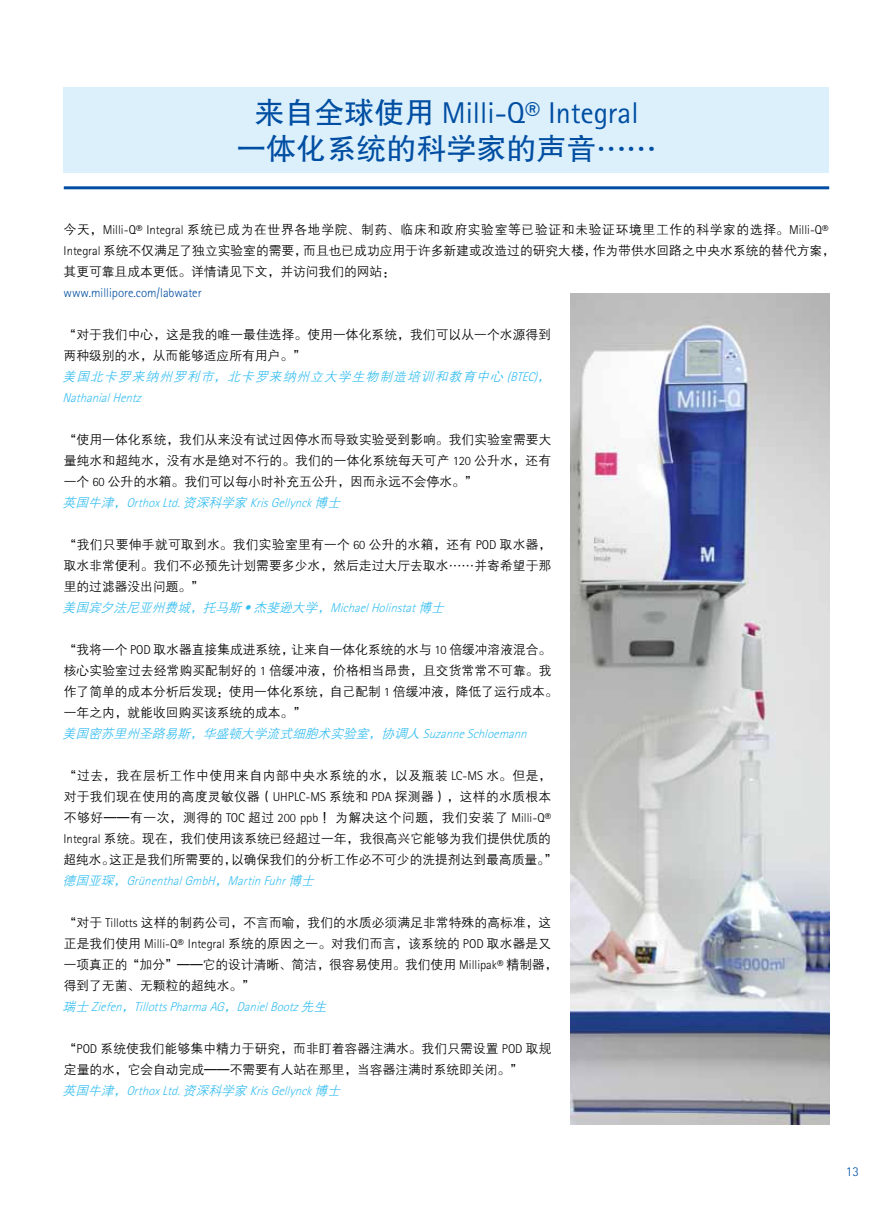
<style>
.page{position:relative;width:893px;height:1212px;background:#fff}
.page>*{position:absolute;margin:0;border:0;box-sizing:border-box;transform-origin:0 0}
.t1{font:30px "Merck Sans Serif Pro";color:#004ea2}
.t2{font:30px "FZHTJW GB1 0";color:#004ea2}
.t3{font:300 13.5px "Merck Sans Serif Pro";color:#004ea2}
.t4{font:12.75px/21px "FZZDXJW GB1 0";letter-spacing:.005em;color:#000}
.t5{font:12.75px/21px "FZZDXJW GB1 0";letter-spacing:.03em;color:#000}
.t6{font:italic 300 12.75px "Merck Sans Serif Pro";color:#37bef0}
.t7{font:300 12.75px "Merck Sans Serif Pro";color:#004ea2}
.s1{font-family:"FZHTJW GB1 0"}
.s2{font-family:"Merck Sans Serif Pro";font-weight:300}
.s3{font-style:italic;color:#37bef0}
.s4{font-family:"Merck Sans Serif Pro";font-weight:300;font-style:italic;color:#37bef0}
.s5{font-family:"FZZDXJW GB1 0";font-weight:400}
</style>
<div class="page">
<hr style="left:64px;top:186px;width:765px;height:3px;background:#004ea2">
<div style="left:64px;top:87px;width:765px;height:85px;background:#dcf0fc"></div>
<img style="left:570px;top:293px;width:259px;height:831px">
<h1 class="t1" style="left:254px;top:95px;width:386px"><span class="s1">来自全球使用</span> Milli-Q® Integral</h1>
<h1 class="t2" style="left:236px;top:132px;width:421px">一体化系统的科学家的声音……</h1>
<p class="t4" style="left:64px;top:219px;width:773px">今天，<span class="s2">Milli-Q® Integral</span> 系统已成为在世界各地学院、制药、临床和政府实验室等已验证和未验证环境里工作的科学家的选择。<span class="s2">Milli-Q®<br>Integral</span> 系统不仅满足了独立实验室的需要，而且也已成功应用于许多新建或改造过的研究大楼，作为带供水回路之中央水系统的替代方案，其更可靠且成本更低。详情请见下文，并访问我们的网站：</p>
<p class="t7" style="left:64px;top:285px;width:140px">www.millipore.com/labwater</p>
<p class="t4" style="left:63px;top:324px;width:493px">“对于我们中心，这是我的唯一最佳选择。使用一体化系统，我们可以从一个水源得到两种级别的水，从而能够适应所有用户。”<br><span class="s3">美国北卡罗来纳州罗利市，北卡罗来纳州立大学生物制造培训和教育中心</span> <span class="s4">(BTEC)</span><span class="s3">，</span></p>
<p class="t6" style="left:62px;top:390px;width:84px">Nathanial Hentz</p>
<p class="t4" style="left:64px;top:429px;width:489px;text-align:justify">“使用一体化系统，我们从来没有试过因停水而导致实验受到影响。我们实验室需要大量纯水和超纯水，没有水是绝对不行的。我们的一体化系统每天可产 <span class="s2">120</span> 公升水，还有一个 <span class="s2">60</span> 公升的水箱。我们可以每小时补充五公升，因而永远不会停水。”</p>
<p class="t6" style="left:63px;top:495px;width:283px"><span class="s5">英国牛津，</span>Orthox Ltd. <span class="s5">资深科学家</span> Kris Gellynck <span class="s5">博士</span></p>
<p class="t4" style="left:63px;top:534px;width:490px">“我们只要伸手就可取到水。我们实验室里有一个 <span class="s2">60</span> 公升的水箱，还有 <span class="s2">POD</span> 取水器，取水非常便利。我们不必预先计划需要多少水，然后走过大厅去取水……并寄希望于那里的过滤器没出问题。”<br><span class="s3">美国宾夕法尼亚州费城，托马斯</span> <span class="s4">•</span> <span class="s3">杰斐逊大学，</span><span class="s4">Michael Holinstat</span> <span class="s3">博士</span></p>
<p class="t4" style="left:63px;top:639px;width:497px">“我将一个 <span class="s2">POD</span> 取水器直接集成进系统，让来自一体化系统的水与 <span class="s2">10</span> 倍缓冲溶液混合。核心实验室过去经常购买配制好的 <span class="s2">1</span> 倍缓冲液，价格相当昂贵，且交货常常不可靠。我作了简单的成本分析后发现：使用一体化系统，自己配制 <span class="s2">1</span> 倍缓冲液，降低了运行成本。一年之内，就能收回购买该系统的成本。”<br><span class="s3">美国密苏里州圣路易斯，华盛顿大学流式细胞术实验室，协调人</span> <span class="s4">Suzanne Schloemann</span></p>
<p class="t5" style="left:63px;top:765px;width:495px">“过去，我在层析工作中使用来自内部中央水系统的水，以及瓶装 <span class="s2">LC-MS</span> 水。但是，对于我们现在使用的高度灵敏仪器（<span class="s2">UHPLC-MS</span> 系统和 <span class="s2">PDA</span> 探测器），这样的水质根本不够好——有一次，测得的 <span class="s2">TOC</span> 超过 <span class="s2">200 ppb</span> ！为解决这个问题，我们安装了 <span class="s2">Milli-Q® Integral</span> 系统。现在，我们使用该系统已经超过一年，我很高兴它能够为我们提供优质的超纯水。这正是我们所需要的，以确保我们的分析工作必不可少的洗提剂达到最高质量。”</p>
<p class="t6" style="left:63px;top:873px;width:257px"><span class="s5">德国亚琛，</span>Grünenthal GmbH<span class="s5">，</span>Martin Fuhr <span class="s5">博士</span></p>
<p class="t4" style="left:64px;top:912px;width:495px">“对于 <span class="s2">Tillotts</span> 这样的制药公司，不言而喻，我们的水质必须满足非常特殊的高标准，这正是我们使用 <span class="s2">Milli-Q® Integral</span> 系统的原因之一。对我们而言，该系统的 <span class="s2">POD</span> 取水器是又一项真正的“加分”——它的设计清晰、简洁，很容易使用。我们使用 <span class="s2">Millipak®</span> 精制器，得到了无菌、无颗粒的超纯水。”</p>
<p class="t6" style="left:63px;top:999px;width:269px"><span class="s5">瑞士</span> Ziefen<span class="s5">，</span>Tillotts Pharma AG<span class="s5">，</span>Daniel Bootz <span class="s5">先生</span></p>
<p class="t4" style="left:64px;top:1038px;width:489px">“<span class="s2">POD</span> 系统使我们能够集中精力于研究，而非盯着容器注满水。我们只需设置 <span class="s2">POD</span> 取规定量的水，它会自动完成——不需要有人站在那里，当容器注满时系统即关闭。”</p>
<p class="t6" style="left:63px;top:1083px;width:283px"><span class="s5">英国牛津，</span>Orthox Ltd. <span class="s5">资深科学家</span> Kris Gellynck <span class="s5">博士</span></p>
<p class="t3" style="left:846px;top:1163px;width:14px">13</p>
</div>
